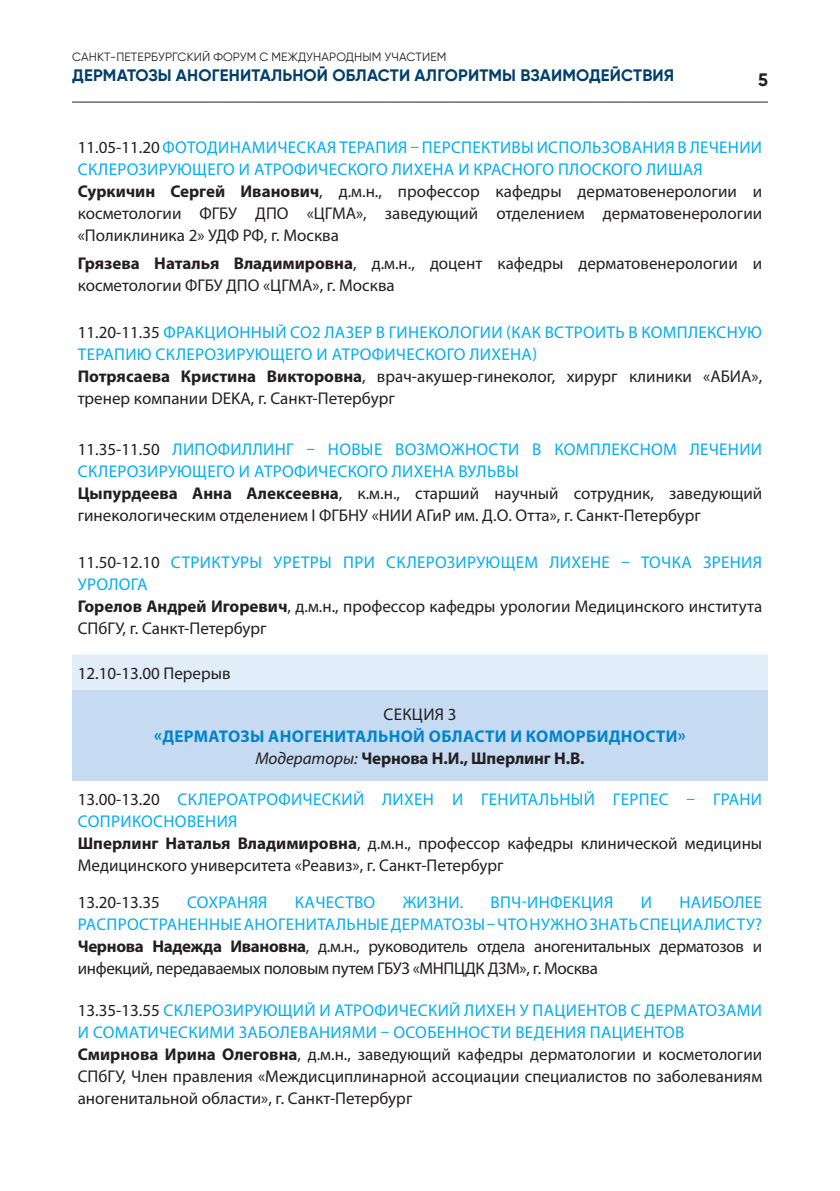
<style>
.page{position:relative;width:840px;height:1191px;background:#fff}
.page>*{position:absolute;margin:0;border:0;box-sizing:border-box;transform-origin:0 0}
.t1{font:700 18px "Gilroy";color:#231f20}
.t2{font:17px/22px "Myriad Pro";color:#231f20}
.t3{font:17px/22px "Myriad Pro";letter-spacing:.02em;color:#00aeef}
.t4{font:700 17px/22px "Myriad Pro";letter-spacing:.02em;color:#0084ca;text-align:center}
.t5{font:700 16.6px "Gilroy";letter-spacing:.01em;color:#003f6c}
.t6{font:12px "Gilroy";letter-spacing:.01em;color:#231f20}
.s1{color:#00aeef}
.s2{font-weight:700}
.s3{color:#231f20}
.s4{font-weight:700;color:#231f20}
.s5{font-weight:400;font-style:italic;color:#231f20}
</style>
<div class="page">
<hr style="left:72px;top:102px;width:695px;height:1px;background:#231f20">
<div style="left:72px;top:654px;width:695px;height:36px;background:#e1edf8"></div>
<div style="left:72px;top:690px;width:695px;height:90px;background:#c6dbf1"></div>
<p class="t6" style="left:72px;top:50px;width:376px">САНКТ-ПЕТЕРБУРГСКИЙ ФОРУМ С МЕЖДУНАРОДНЫМ УЧАСТИЕМ</p>
<p class="t5" style="left:72px;top:65px;width:603px">ДЕРМАТОЗЫ АНОГЕНИТАЛЬНОЙ ОБЛАСТИ АЛГОРИТМЫ ВЗАИМОДЕЙСТВИЯ</p>
<p class="t1" style="left:757px;top:69px;width:11px">5</p>
<p class="t2" style="left:78px;top:136px;width:685px">11.05-11.20 <span class="s1">ФОТОДИНАМИЧЕСКАЯ ТЕРАПИЯ – ПЕРСПЕКТИВЫ ИСПОЛЬЗОВАНИЯ В ЛЕЧЕНИИ СКЛЕРОЗИРУЮЩЕГО И АТРОФИЧЕСКОГО ЛИХЕНА И КРАСНОГО ПЛОСКОГО ЛИШАЯ </span><span class="s2">Суркичин Сергей Иванович</span>, д.м.н., профессор кафедры дерматовенерологии и косметологии ФГБУ ДПО «ЦГМА», заведующий отделением дерматовенерологии «Поликлиника 2» УДФ РФ, г. Москва</p>
<p class="t2" style="left:78px;top:252px;width:685px"><span class="s2">Грязева Наталья Владимировна</span>, д.м.н., доцент кафедры дерматовенерологии и косметологии ФГБУ ДПО «ЦГМА», г. Москва</p>
<p class="t3" style="left:78px;top:321px;width:685px"><span class="s3">11.20-11.35</span> ФРАКЦИОННЫЙ СО2 ЛАЗЕР В ГИНЕКОЛОГИИ (КАК ВСТРОИТЬ В КОМПЛЕКСНУЮ ТЕРАПИЮ СКЛЕРОЗИРУЮЩЕГО И АТРОФИЧЕСКОГО ЛИХЕНА)<br><span class="s4">Потрясаева Кристина Викторовна</span><span class="s3">, врач-акушер-гинеколог, хирург клиники «АБИА», тренер компании DEKA, г. Санкт-Петербург</span></p>
<p class="t2" style="left:78px;top:438px;width:685px">11.35-11.50 <span class="s1">ЛИПОФИЛЛИНГ – НОВЫЕ ВОЗМОЖНОСТИ В КОМПЛЕКСНОМ ЛЕЧЕНИИ СКЛЕРОЗИРУЮЩЕГО И АТРОФИЧЕСКОГО ЛИХЕНА ВУЛЬВЫ<br></span><span class="s2">Цыпурдеева Анна Алексеевна</span>, к.м.н., старший научный сотрудник, заведующий гинекологическим отделением I ФГБНУ «НИИ АГиР им. Д.О. Отта», г. Санкт-Петербург</p>
<p class="t2" style="left:78px;top:551px;width:685px">11.50-12.10 <span class="s1">СТРИКТУРЫ УРЕТРЫ ПРИ СКЛЕРОЗИРУЮЩЕМ ЛИХЕНЕ – ТОЧКА ЗРЕНИЯ УРОЛОГА<br></span><span class="s2">Горелов Андрей Игоревич</span>, д.м.н., профессор кафедры урологии Медицинского института СПбГУ, г. Санкт-Петербург</p>
<p class="t2" style="left:78px;top:661px;width:154px">12.10-13.00 Перерыв</p>
<p class="t2" style="left:383px;top:702px;width:75px">СЕКЦИЯ 3</p>
<p class="t4" style="left:154px;top:724px;width:533px">«ДЕРМАТОЗЫ АНОГЕНИТАЛЬНОЙ ОБЛАСТИ И КОМОРБИДНОСТИ»<br><span class="s5">Модераторы:</span> <span class="s3">Чернова Н.И., Шперлинг Н.В.</span></p>
<p class="t2" style="left:78px;top:787px;width:685px">13.00-13.20 <span class="s1">СКЛЕРОАТРОФИЧЕСКИЙ ЛИХЕН И ГЕНИТАЛЬНЫЙ ГЕРПЕС – ГРАНИ СОПРИКОСНОВЕНИЯ<br></span><span class="s2">Шперлинг Наталья Владимировна</span>, д.м.н., профессор кафедры клинической медицины Медицинского университета «Реавиз», г. Санкт-Петербург</p>
<p class="t2" style="left:78px;top:891px;width:84px">13.20-13.35</p>
<p class="t3" style="left:187px;top:891px;width:82px">СОХРАНЯЯ</p>
<p class="t3" style="left:295px;top:891px;width:82px">КАЧЕСТВО</p>
<p class="t3" style="left:402px;top:891px;width:62px">ЖИЗНИ.</p>
<p class="t3" style="left:490px;top:891px;width:124px">ВПЧ-ИНФЕКЦИЯ</p>
<p class="t3" style="left:640px;top:891px;width:13px">И</p>
<p class="t2" style="left:78px;top:891px;width:685px;text-align:justify;text-indent:601px"><span class="s1">НАИБОЛЕЕ РАСПРОСТРАНЕННЫЕ АНОГЕНИТАЛЬНЫЕ ДЕРМАТОЗЫ – ЧТО НУЖНО ЗНАТЬ СПЕЦИАЛИСТУ?<br></span><span class="s2">Чернова Надежда Ивановна</span>, д.м.н., руководитель отдела аногенитальных дерматозов и инфекций, передаваемых половым путем ГБУЗ «МНПЦДК ДЗМ», г. Москва</p>
<p class="t2" style="left:78px;top:999px;width:685px">13.35-13.55 <span class="s1">СКЛЕРОЗИРУЮЩИЙ И АТРОФИЧЕСКИЙ ЛИХЕН У ПАЦИЕНТОВ С ДЕРМАТОЗАМИ И СОМАТИЧЕСКИМИ ЗАБОЛЕВАНИЯМИ – ОСОБЕННОСТИ ВЕДЕНИЯ ПАЦИЕНТОВ </span><span class="s2">Смирнова Ирина Олеговна</span>, д.м.н., заведующий кафедры дерматологии и косметологии СПбГУ, Член правления «Междисциплинарной ассоциации специалистов по заболеваниям аногенитальной области», г. Санкт-Петербург</p>
</div>
